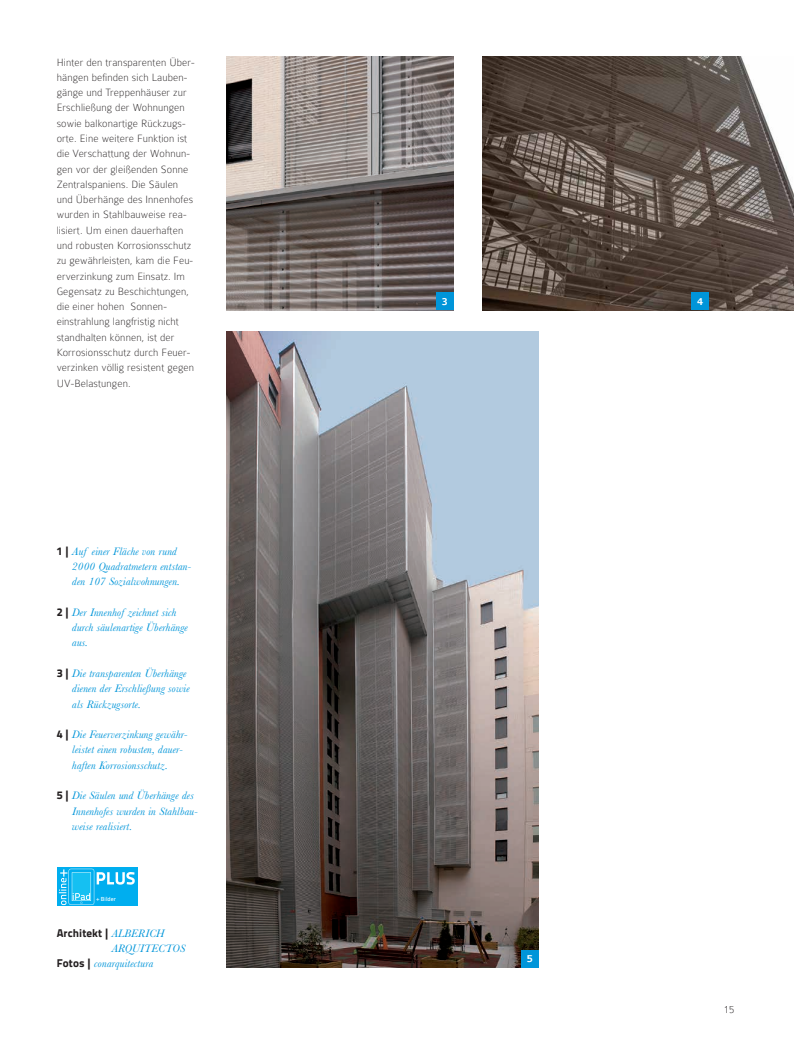
<style>
.page{position:relative;width:794px;height:1053px;background:#fff}
.page>*{position:absolute;margin:0;border:0;box-sizing:border-box;transform-origin:0 0}
.t1{font:100 11.25px/15.2px "Colaborate";letter-spacing:.01em;color:#231f20}
.t2{font:italic 11.25px/15.2px "Baskerville";letter-spacing:.01em;color:#0095d9}
.t3{font:800 11.25px "Titillium Text 22 L";letter-spacing:.01em;color:#231f20}
.t4{font:500 11.25px "Colaborate";color:#fff}
.t5{font:500 5.88px "Titillium Text 22 L";letter-spacing:.01em;color:#fff}
.s1{font-family:"Titillium Text 22 L";font-weight:800;font-style:normal;color:#231f20}
.s2{font-family:"Baskerville";font-weight:400;font-style:italic;color:#0095d9}
</style>
<div class="page">
<img style="left:227px;top:332px;width:312px;height:635px">
<img style="left:482px;top:57px;width:312px;height:253px">
<img style="left:227px;top:57px;width:227px;height:253px">
<div style="left:436px;top:292px;width:18px;height:18px;background:#0095d9"></div>
<div style="left:691px;top:292px;width:18px;height:18px;background:#0095d9"></div>
<div style="left:521px;top:949px;width:18px;height:18px;background:#0095d9"></div>
<div style="left:57px;top:867px;width:81px;height:39px;background:#00aeef"></div>
<svg style="left:59px;top:868px;width:76px;height:37px"></svg>
<p class="t1" style="left:57px;top:54px;width:140px">Hinter den transparenten Über&shy;hängen befinden sich Lauben&shy;gänge und Treppenhäuser zur<br>Erschließung der Wohnungen sowie balkonartige Rückzugs&shy;orte. Eine weitere Funktion ist die Verschattung der Wohnun&shy;gen vor der gleißenden Sonne<br>Zentralspaniens. Die Säulen und Überhänge des Innenhofes wurden in Stahlbauweise rea&shy;lisiert. Um einen dauerhaften und robusten Korrosionsschutz zu gewährleisten, kam die Feu&shy;erverzinkung zum Einsatz. Im<br>Gegensatz zu Beschichtungen, die einer hohen Sonnen&shy;einstrahlung langfristig nicht standhalten können, ist der<br>Korrosionsschutz durch Feuer&shy;verzinken völlig resistent gegen<br>UV-Belastungen.</p>
<p class="t2" style="left:72px;top:543px;width:121px;text-indent:-15px"><span class="s1">1 |</span> Auf einer Fläche von rund<br>2000 Quadratmetern entstan&shy;den 107 Sozialwohnungen.</p>
<p class="t2" style="left:72px;top:604px;width:117px;text-indent:-15px"><span class="s1">2|</span> Der Innenhof zeichnet sich durch säulenartige Überhänge aus.</p>
<p class="t2" style="left:72px;top:665px;width:119px;text-indent:-15px"><span class="s1">3|</span> Die transparenten Überhänge dienen der Erschließung sowie als Rückzugsorte.</p>
<p class="t2" style="left:72px;top:726px;width:117px;text-indent:-15px"><span class="s1">4|</span> Die Feuerverzinkung gewähr&shy;leistet einen robusten, dauer&shy;haften Korrosionsschutz.</p>
<p class="t2" style="left:72px;top:787px;width:128px;text-indent:-15px"><span class="s1">5|</span> Die Säulen und Überhänge des<br>Innenhofes wurden in Stahlbau&shy;weise realisiert.</p>
<p class="t5" style="left:96px;top:894px;width:21px">+ Bilder</p>
<p class="t3" style="left:57px;top:923px;width:109px">Architekt| <span class="s2">ALBERICH</span></p>
<p class="t2" style="left:57px;top:940px;width:130px;text-indent:55px">ARQUITECTOS<br><span class="s1">Fotos|</span> conarquitectura</p>
<p class="t4" style="left:442px;top:295px;width:8px">3</p>
<p class="t4" style="left:697px;top:295px;width:8px">4</p>
<p class="t4" style="left:527px;top:952px;width:8px">5</p>
<p class="t1" style="left:724px;top:1001px;width:12px">15</p>
</div>
